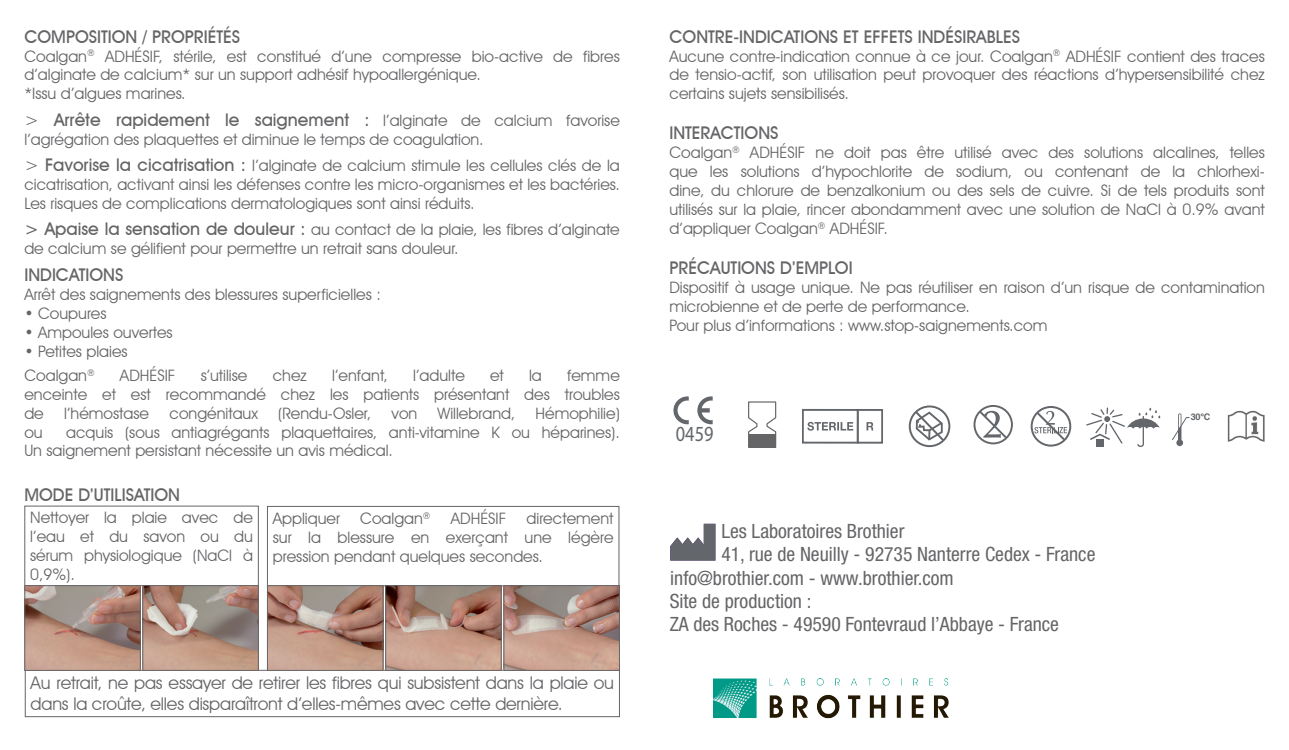
<style>
.page{position:relative;width:1289px;height:750px;background:#fff}
.page>*{position:absolute;margin:0;border:0;box-sizing:border-box;transform-origin:0 0}
.t1{font:21.53px "Myriad Pro";color:#63666a;scale:.85 1}
.t2{font:condensed 19.6px/22.9px "Helvetica Neue";color:#656568}
.t3{font:500 17.5px "Avant Garde IT Cby BT";color:#656568}
.t4{font:17.5px/21px "Avant Garde IT Cby BT";letter-spacing:-.01em;color:#656568}
.t5{font:15.75px/18.9px "Avant Garde IT Cby BT";color:#656568}
.t6{font:700 9.1px "Helvetica";color:#63666a}
.s1{font-weight:400}
.s2{font-weight:400;font-size:15.75px}
.s3{font-size:17.5px}
.s4{font-weight:500;font-size:17.5px}
</style>
<div class="page">
<div style="left:24px;top:505px;width:235px;height:81px;border:1px solid #656568"></div>
<div style="left:267px;top:506px;width:352px;height:80px;border:1px solid #656568"></div>
<div style="left:25px;top:669px;width:595px;height:47px;border:1px solid #656568"></div>
<img style="left:144px;top:587px;width:113px;height:81px">
<div style="left:142px;top:585px;width:117px;height:85px;border:1px solid #656568"></div>
<img style="left:26px;top:587px;width:113px;height:81px">
<div style="left:24px;top:585px;width:117px;height:85px;border:1px solid #656568"></div>
<img style="left:269px;top:587px;width:112px;height:81px">
<div style="left:267px;top:585px;width:116px;height:85px;border:1px solid #656568"></div>
<img style="left:387px;top:587px;width:112px;height:81px">
<div style="left:385px;top:585px;width:116px;height:85px;border:1px solid #656568"></div>
<img style="left:505px;top:587px;width:113px;height:81px">
<div style="left:503px;top:585px;width:117px;height:85px;border:1px solid #656568"></div>
<img style="left:713px;top:678px;width:236px;height:41px">
<div style="left:973px;top:405px;width:40px;height:39px;border:2px solid #63666a;border-radius:50%"></div>
<svg style="left:977px;top:409px;width:31px;height:31px"></svg>
<svg style="left:670px;top:523px;width:45px;height:37px"></svg>
<svg style="left:1086px;top:407px;width:75px;height:40px"></svg>
<svg style="left:866px;top:422px;width:7px;height:8px"></svg>
<svg style="left:807px;top:421px;width:46px;height:9px"></svg>
<div style="left:802px;top:409px;width:56px;height:34px;border:2px solid #63666a"></div>
<div style="left:857px;top:409px;width:26px;height:34px;border:2px solid #63666a"></div>
<svg style="left:673px;top:396px;width:16px;height:28px"></svg>
<svg style="left:697px;top:396px;width:15px;height:28px"></svg>
<div style="left:1030px;top:406px;width:41px;height:40px;border:2px solid #63666a;border-radius:50%"></div>
<svg style="left:1034px;top:410px;width:33px;height:32px"></svg>
<div style="left:908px;top:405px;width:42px;height:42px;border:2px solid #63666a;border-radius:50%"></div>
<svg style="left:913px;top:409px;width:33px;height:34px"></svg>
<img style="left:1227px;top:410px;width:38px;height:31px">
<svg style="left:1172px;top:413px;width:17px;height:33px"></svg>
<svg style="left:748px;top:401px;width:28px;height:47px"></svg>
<div style="left:749px;top:434px;width:27px;height:13px;background:#656568"></div>
<p class="t3" style="left:24px;top:26px;width:217px">COMPOSITION / PROPRIÉTÉS</p>
<p class="t5" style="left:24px;top:46px;width:597px">Coalgan<sup>®</sup> ADHÉSIF, stérile, est constitué d’une compresse bio-active de fibres d’alginate de calcium* sur un support adhésif hypoallergénique.<br>*Issu d’algues marines.</p>
<p class="t3" style="left:24px;top:109px;width:597px"><span class="s1">&gt;</span> Arrête rapidement le saignement : <span class="s2">l’alginate de calcium favorise</span></p>
<p class="t5" style="left:24px;top:126px;width:597px;line-height:26.2px">l’agrégation des plaquettes et diminue le temps de coagulation.<br><span class="s3">&gt;</span> <span class="s4">Favorise la cicatrisation :</span> l’alginate de calcium stimule les cellules clés de la</p>
<p class="t5" style="left:24px;top:174px;width:597px">cicatrisation, activant ainsi les défenses contre les micro-organismes et les bactéries.<br>Les risques de complications dermatologiques sont ainsi réduits.</p>
<p class="t5" style="left:24px;top:220px;width:597px"><span class="s4">&gt; Apaise la sensation de douleur :</span> au contact de la plaie, les fibres d’alginate de calcium se gélifient pour permettre un retrait sans douleur.</p>
<p class="t3" style="left:24px;top:264px;width:100px">INDICATIONS</p>
<p class="t5" style="left:24px;top:284px;width:358px">Arrêt des saignements des blessures superficielles :</p>
<p class="t5" style="left:24px;top:303px;width:84px">• Coupures</p>
<p class="t5" style="left:24px;top:322px;width:150px">• Ampoules ouvertes</p>
<p class="t5" style="left:24px;top:338px;width:105px;line-height:24.2px">• Petites plaies<br>Coalgan<sup>®</sup></p>
<p class="t5" style="left:120px;top:365px;width:57px">ADHÉSIF</p>
<p class="t5" style="left:201px;top:365px;width:48px">s’utilise</p>
<p class="t5" style="left:273px;top:365px;width:36px">chez</p>
<p class="t5" style="left:332px;top:365px;width:57px">l’enfant,</p>
<p class="t5" style="left:413px;top:365px;width:53px">l’adulte</p>
<p class="t5" style="left:490px;top:365px;width:15px">et</p>
<p class="t5" style="left:529px;top:365px;width:14px">la</p>
<p class="t5" style="left:24px;top:365px;width:597px;text-align:justify;text-indent:543px">femme enceinte et est recommandé chez les patients présentant des troubles de</p>
<p class="t5" style="left:64px;top:403px;width:87px">l’hémostase</p>
<p class="t5" style="left:169px;top:403px;width:90px">congénitaux</p>
<p class="t5" style="left:278px;top:403px;width:94px">(Rendu-Osler,</p>
<p class="t5" style="left:391px;top:403px;width:27px">von</p>
<p class="t5" style="left:437px;top:403px;width:79px">Willebrand,</p>
<p class="t5" style="left:535px;top:403px;width:86px">Hémophilie)</p>
<p class="t5" style="left:24px;top:422px;width:597px;text-indent:42px">acquis (sous antiagrégants plaquettaires, anti-vitamine K ou héparines).<br>Un saignement persistant nécessite un avis médical.</p>
<p class="t3" style="left:24px;top:484px;width:157px">MODE D’UTILISATION</p>
<p class="t5" style="left:30px;top:508px;width:224px;text-align:justify">Nettoyer la plaie avec de l’eau et du savon ou du sérum physiologique (NaCl à 0,9%).</p>
<p class="t5" style="left:273px;top:508px;width:69px">Appliquer</p>
<p class="t5" style="left:360px;top:508px;width:72px">Coalgan<sup>®</sup></p>
<p class="t5" style="left:451px;top:508px;width:57px">ADHÉSIF</p>
<p class="t5" style="left:24px;top:422px;width:20px">ou</p>
<p class="t5" style="left:273px;top:508px;width:342px;text-align:justify;text-indent:254px">directement sur la blessure en exerçant une légère pression pendant quelques secondes.</p>
<p class="t4" style="left:31px;top:672px;width:585px">Au retrait, ne pas essayer de retirer les fibres qui subsistent dans la plaie ou dans la croûte, elles disparaîtront d’elles-mêmes avec cette dernière.</p>
<p class="t3" style="left:669px;top:26px;width:352px">CONTRE-INDICATIONS ET EFFETS INDÉSIRABLES</p>
<p class="t5" style="left:669px;top:46px;width:597px;text-align:justify">Aucune contre-indication connue à ce jour. Coalgan<sup>®</sup> ADHÉSIF contient des traces de tensio-actif, son utilisation peut provoquer des réactions d’hypersensibilité chez certains sujets sensibilisés.</p>
<p class="t3" style="left:669px;top:122px;width:111px">INTERACTIONS</p>
<p class="t5" style="left:669px;top:143px;width:597px;text-align:justify">Coalgan<sup>®</sup> ADHÉSIF ne doit pas être utilisé avec des solutions alcalines, telles que les solutions d’hypochlorite de sodium, ou contenant de la chlorhexi&shy;dine, du chlorure de benzalkonium ou des sels de cuivre. Si de tels produits sont utilisés sur la plaie, rincer abondamment avec une solution de NaCl à 0.9% avant d’appliquer Coalgan<sup>®</sup> ADHÉSIF.</p>
<p class="t3" style="left:669px;top:257px;width:185px">PRÉCAUTIONS D’EMPLOI</p>
<p class="t5" style="left:669px;top:277px;width:597px">Dispositif à usage unique. Ne pas réutiliser en raison d’un risque de contamination microbienne et de perte de performance.<br>Pour plus d’informations : www.stop-saignements.com</p>
<h1 class="t1" style="left:676px;top:420px;width:46px">0459</h1>
<p class="t2" style="left:721px;top:519px;width:375px">Les Laboratoires Brothier<br>41, rue de Neuilly - 92735 Nanterre Cedex - France</p>
<p class="t2" style="left:669px;top:589px;width:391px">Site de production :<br>ZA des Roches - 49590 Fontevraud l’Abbaye - France</p>
<p class="t2" style="left:670px;top:566px;width:285px">info@brothier.com - www.brothier.com</p>
<p class="t6" style="left:1190px;top:409px;width:21px">30°C</p>
</div>
